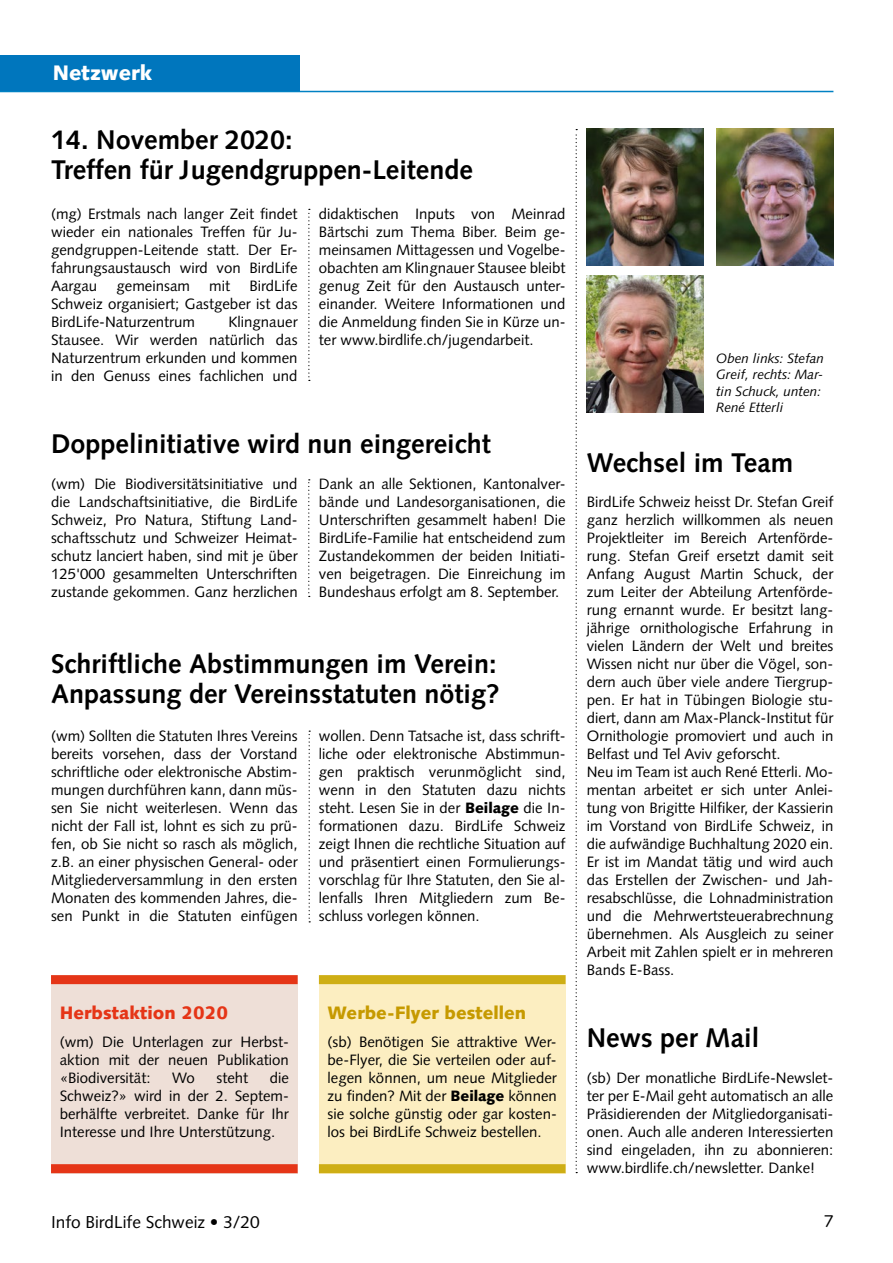
<style>
.page{position:relative;width:893px;height:1263px;background:#fff}
.page>*{position:absolute;margin:0;border:0;box-sizing:border-box;transform-origin:0 0}
.t1{font:700 27px/30px "Syntax LT";color:#000}
.t2{font:900 21px "Syntax LT";color:#fff}
.t3{font:900 18px "Syntax LT";color:#c69a00}
.t4{font:900 18px "Syntax LT";color:#e53517}
.t5{font:17.25px "Syntax LT";color:#000}
.t6{font:15px/18px "Syntax LT";color:#000;text-align:justify}
.t7{font:italic 13.5px/16.5px "Syntax LT";color:#000}
.s1{font-weight:900}
</style>
<div class="page">
<svg style="left:576px;top:129px;width:1px;height:1044px"></svg>
<hr style="left:0;top:91px;width:833px;height:1px;background:#0081c3">
<div style="left:0;top:55px;width:300px;height:36px;background:#0076bd"></div>
<svg style="left:308px;top:479px;width:2px;height:118px"></svg>
<img style="left:587px;top:129px;width:117px;height:136px">
<img style="left:716px;top:129px;width:117px;height:136px">
<img style="left:587px;top:276px;width:117px;height:136px">
<svg style="left:308px;top:209px;width:2px;height:172px"></svg>
<svg style="left:309px;top:730px;width:1px;height:192px"></svg>
<div style="left:51px;top:975px;width:246px;height:198px;background:#eedfd7"></div>
<div style="left:51px;top:975px;width:247px;height:9px;background:#e53517"></div>
<div style="left:51px;top:1164px;width:247px;height:9px;background:#e53517"></div>
<div style="left:319px;top:975px;width:246px;height:198px;background:#fceec1"></div>
<div style="left:319px;top:975px;width:247px;height:9px;background:#ceae15"></div>
<div style="left:319px;top:1164px;width:247px;height:9px;background:#ceae15"></div>
<h2 class="t2" style="left:53px;top:60px;width:101px">Netzwerk</h2>
<h1 class="t1" style="left:51px;top:125px;width:423px">14. November 2020:<br>Treffen für Jugendgruppen-Leitende</h1>
<p class="t6" style="left:51px;top:205px;width:248px">(mg) Erstmals nach langer Zeit findet wieder ein nationales Treffen für Ju&shy;gendgruppen-Leitende statt. Der Er&shy;fahrungsaustausch wird von BirdLife Aargau</p>
<p class="t6" style="left:51px;top:277px;width:248px;text-indent:198px">BirdLife Schweiz organisiert; Gastgeber ist das BirdLife-Naturzentrum</p>
<p class="t6" style="left:117px;top:277px;width:75px">gemeinsam</p>
<p class="t6" style="left:209px;top:277px;width:22px">mit</p>
<p class="t6" style="left:51px;top:313px;width:248px;text-indent:177px">Klingnauer Stausee. Wir werden natürlich das Naturzentrum erkunden und kommen in den Genuss eines fachlichen und</p>
<p class="t6" style="left:319px;top:205px;width:248px">didaktischen Inputs von Meinrad Bärtschi zum Thema Biber. Beim ge&shy;meinsamen Mittagessen und Vogelbe&shy;obachten am Klingnauer Stausee bleibt genug Zeit für den Austausch unter&shy;einander. Weitere Informationen und die Anmeldung finden Sie in Kürze un&shy;ter www.birdlife.ch/jugendarbeit.</p>
<h1 class="t1" style="left:51px;top:429px;width:441px">Doppelinitiative wird nun eingereicht</h1>
<p class="t6" style="left:51px;top:475px;width:248px">(wm) Die Biodiversitätsinitiative und die Landschaftsinitiative, die BirdLife Schweiz, Pro Natura, Stiftung Land&shy;schaftsschutz und Schweizer Heimat&shy;schutz lanciert haben, sind mit je über 125'000 gesammelten Unterschriften zustande gekommen. Ganz herzlichen</p>
<p class="t6" style="left:319px;top:475px;width:248px">Dank an alle Sektionen, Kantonalver&shy;bände und Landesorganisationen, die Unterschriften gesammelt haben! Die BirdLife-Familie hat entscheidend zum Zustandekommen der beiden Initiati&shy;ven beigetragen. Die Einreichung im Bundeshaus erfolgt am 8. September.</p>
<h1 class="t1" style="left:51px;top:649px;width:450px">Schriftliche Abstimmungen im Verein:<br>Anpassung der Vereinsstatuten nötig?</h1>
<p class="t6" style="left:51px;top:727px;width:248px">(wm) Sollten die Statuten Ihres Vereins bereits vorsehen, dass der Vorstand schriftliche oder elektronische Abstim&shy;mungen durchführen kann, dann müs&shy;sen Sie nicht weiterlesen. Wenn das nicht der Fall ist, lohnt es sich zu prü&shy;fen, ob Sie nicht so rasch als möglich, z.B. an einer physischen General- oder Mitgliederversammlung in den ersten Monaten des kommenden Jahres, die&shy;sen Punkt in die Statuten einfügen</p>
<p class="t6" style="left:319px;top:727px;width:248px">wollen. Denn Tatsache ist, dass schrift&shy;liche oder elektronische Abstimmun&shy;gen praktisch verunmöglicht sind, wenn in den Statuten dazu nichts steht. Lesen Sie in der <span class="s1">Beilage</span> die In&shy;formationen dazu. BirdLife Schweiz zeigt Ihnen die rechtliche Situation auf und präsentiert einen Formulierungs&shy;vorschlag für Ihre Statuten, den Sie al&shy;lenfalls Ihren Mitgliedern zum Be&shy;schluss vorlegen können.</p>
<p class="t4" style="left:60px;top:1002px;width:170px">Herbstaktion 2020</p>
<p class="t6" style="left:60px;top:1033px;width:231px;text-align:left">(wm) Die Unterlagen zur Herbst&shy;aktion mit der neuen Publikation «Biodiversität:</p>
<p class="t6" style="left:60px;top:1069px;width:231px;text-indent:210px">die Schweiz?» wird in der 2. Septem&shy;berhälfte verbreitet. Danke für Ihr Interesse und Ihre Unterstützung.</p>
<p class="t6" style="left:172px;top:1069px;width:24px">Wo</p>
<p class="t6" style="left:217px;top:1069px;width:33px">steht</p>
<p class="t3" style="left:328px;top:1002px;width:200px">Werbe-Flyer bestellen</p>
<p class="t6" style="left:328px;top:1033px;width:231px">(sb) Benötigen Sie attraktive Wer&shy;be-Flyer, die Sie verteilen oder auf&shy;legen können, um neue Mitglieder zu finden? Mit der <span class="s1">Beilage</span> können sie solche günstig oder gar kosten&shy;los bei BirdLife Schweiz bestellen.</p>
<p class="t7" style="left:716px;top:350px;width:110px">Oben links: Stefan<br>Greif, rechts: Mar&shy;tin Schuck, unten:<br>René Etterli</p>
<h1 class="t1" style="left:587px;top:448px;width:208px">Wechsel im Team</h1>
<p class="t6" style="left:587px;top:493px;width:248px;text-align:left">BirdLife Schweiz heisst Dr. Stefan Greif ganz herzlich willkommen als neuen Projektleiter im Bereich Artenförde&shy;rung. Stefan Greif ersetzt damit seit Anfang August Martin Schuck, der zum Leiter der Abteilung Artenförde&shy;rung ernannt wurde. Er besitzt lang&shy;jährige ornithologische Erfahrung in vielen Ländern der Welt und breites Wissen nicht nur über die Vögel, son&shy;dern auch über viele andere Tiergrup&shy;pen. Er hat in Tübingen Biologie stu&shy;diert, dann am Max-Planck-Institut für Ornithologie promoviert und auch in Belfast und Tel Aviv geforscht.<br>Neu im Team ist auch René Etterli. Mo&shy;mentan arbeitet er sich unter Anlei&shy;tung von Brigitte Hilfiker, der Kassierin im Vorstand von BirdLife Schweiz, in die aufwändige Buchhaltung 2020 ein.<br>Er ist im Mandat tätig und wird auch das Erstellen der Zwischen- und Jah&shy;resabschlüsse, die Lohnadministration und die Mehrwertsteuerabrechnung übernehmen. Als Ausgleich zu seiner Arbeit mit Zahlen spielt er in mehreren Bands E-Bass.</p>
<h1 class="t1" style="left:587px;top:1023px;width:174px">News per Mail</h1>
<p class="t6" style="left:587px;top:1069px;width:248px">(sb) Der monatliche BirdLife-Newslet&shy;ter per E-Mail geht automatisch an alle Präsidierenden der Mitgliedorganisati&shy;onen. Auch alle anderen Interessierten sind eingeladen, ihn zu abonnieren: www.birdlife.ch/newsletter. Danke!</p>
<p class="t5" style="left:51px;top:1212px;width:210px">Info BirdLife Schweiz • 3/20</p>
<p class="t5" style="left:824px;top:1211px;width:11px">7</p>
</div>
